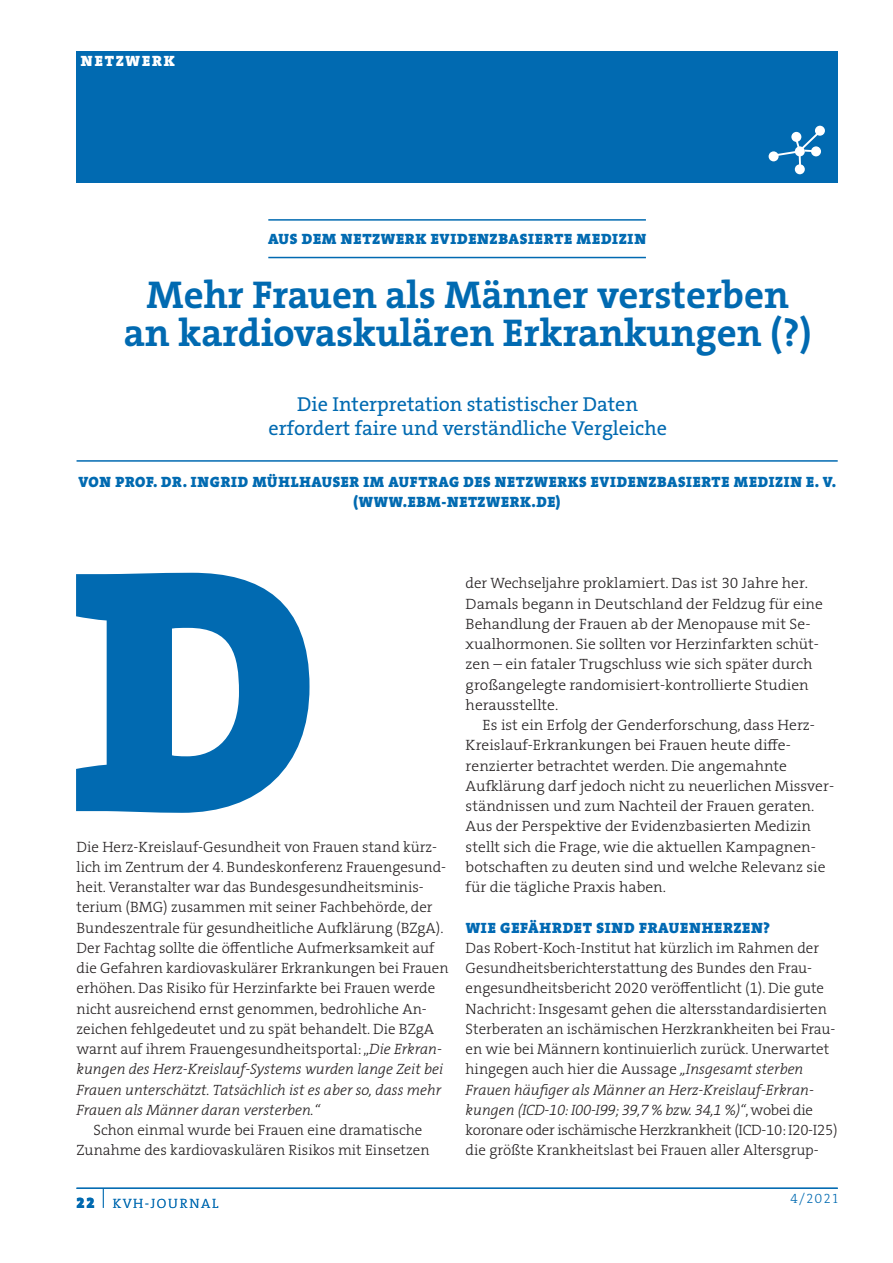
<style>
.page{position:relative;width:893px;height:1263px;background:#fff}
.page>*{position:absolute;margin:0;border:0;box-sizing:border-box;transform-origin:0 0}
.t1{font:351px "The Serif HP9 Blk";color:#016ab1}
.t2{font:39px/37.5px "The Serif HP7 Bld";color:#016ab1;text-align:center}
.t3{font:20.25px/24px "The Serif HP5 Plain";color:#016ab1;text-align:center}
.t4{font:15px/20.2px "The Serif HP3 Lig";color:#231f20}
.t5{font:15px/20.2px "The Serif HP3 Lig";color:#231f20;scale:1.04 1}
.t6{font:15px/20.2px "The Serif HP3 Lig IT";color:#231f20;text-align:justify}
.t7{font:15px/20.2px "The Serif HP9 Blk";letter-spacing:.045em;color:#016ab1;text-align:center}
.t8{font:15px "The Serif HP9 Blk";letter-spacing:.045em;color:#0069b3}
.t9{font:15px "The Serif HP9 Blk";letter-spacing:.125em;color:#fff}
.t10{font:13.5px "The Serif HP3 Lig";letter-spacing:.125em;color:#016ab1}
.s1{font-family:"The Serif HP3 Lig IT"}
.s2{font-family:"The Serif HP9 Blk";font-size:15px}
.s3{font-family:"The Serif HP3 Lig"}
</style>
<div class="page">
<div style="left:77px;top:51px;width:761px;height:132px;background:#016ab1"></div>
<hr style="left:77px;top:1188px;width:761px;height:1px;background:#016ab1">
<svg style="left:815px;top:126px;width:10px;height:10px"></svg>
<div style="left:795px;top:164px;width:10px;height:10px;background:#fff;border-radius:50%"></div>
<div style="left:769px;top:151px;width:10px;height:10px;background:#fff;border-radius:50%"></div>
<svg style="left:773px;top:129px;width:50px;height:36px"></svg>
<hr style="left:268px;top:219px;width:378px;height:2px;background:#016ab1">
<hr style="left:268px;top:257px;width:378px;height:1px;background:#016ab1">
<hr style="left:77px;top:460px;width:761px;height:2px;background:#016ab1">
<p class="t9" style="left:81px;top:51px;width:95px">NETZWERK</p>
<p class="t7" style="left:268px;top:229px;width:379px">AUS DEM NETZWERK EVIDENZBASIERTE MEDIZIN</p>
<h2 class="t2" style="left:124px;top:276px;width:689px">Mehr Frauen als Männer versterben an kardiovaskulären Erkrankungen (?)</h2>
<h3 class="t3" style="left:269px;top:392px;width:400px">Die Interpretation statistischer Daten erfordert faire und verständliche Vergleiche</h3>
<p class="t7" style="left:79px;top:472px;width:759px">VON PROF. DR. INGRID MÜHLHAUSER IM AUFTRAG DES NETZWERKS EVIDENZBASIERTE MEDIZIN E. V. (WWW.EBM-NETZWERK.DE)</p>
<h1 class="t1" style="left:71px;top:453px;width:249px">D</h1>
<p class="t4" style="left:77px;top:836px;width:374px">Die Herz-Kreislauf-Gesundheit von Frauen stand kürz&shy;lich im Zentrum der 4. Bundeskonferenz Frauengesund&shy;heit. Veranstalter war das Bundesgesundheitsminis&shy;terium (BMG) zusammen mit seiner Fachbehörde, der Bundeszentrale für gesundheitliche Aufklärung (BZgA).<br>Der Fachtag sollte die öffentliche Aufmerksamkeit auf die Gefahren kardiovaskulärer Erkrankungen bei Frauen erhöhen. Das Risiko für Herzinfarkte bei Frauen werde nicht ausreichend ernst genommen, bedrohliche An&shy;zeichen fehlgedeutet und zu spät behandelt. Die BZgA warnt auf ihrem Frauengesundheitsportal: „<span class="s1">Die Erkran-</span></p>
<p class="t6" style="left:77px;top:1059px;width:368px">kungen des Herz-Kreislauf-Systems wurden lange Zeit bei Frauen unterschätzt. Tatsächlich ist es aber so, dass mehr Frauen als Männer daran versterben.“</p>
<p class="t4" style="left:77px;top:1120px;width:354px;text-indent:17px">Schon einmal wurde bei Frauen eine dramatische<br>Zunahme des kardiovaskulären Risikos mit Einsetzen</p>
<p class="t10" style="left:77px;top:1194px;width:143px"><span class="s2">22</span> <sup>|</sup> KVH-JOURNAL</p>
<p class="t4" style="left:466px;top:573px;width:359px">der Wechseljahre proklamiert. Das ist 30 Jahre her.<br>Damals begann in Deutschland der Feldzug für eine Behandlung der Frauen ab der Menopause mit Se&shy;xualhormonen. Sie sollten vor Herzinfarkten schüt&shy;zen – ein fataler Trugschluss wie sich später durch großangelegte randomisiert-kontrollierte Studien herausstellte.</p>
<p class="t5" style="left:466px;top:715px;width:356px;text-indent:17px">Es ist ein Erfolg der Genderforschung, dass Herz-Kreislauf-Erkrankungen bei Frauen heute diffe&shy;renzierter betrachtet werden. Die angemahnte Aufklärung darf jedoch nicht zu neuerlichen Missver&shy;ständnissen und zum Nachteil der Frauen geraten.<br>Aus der Perspektive der Evidenzbasierten Medizin stellt sich die Frage, wie die aktuellen Kampagnen&shy;botschaften zu deuten sind und welche Relevanz sie für die tägliche Praxis haben.</p>
<p class="t8" style="left:466px;top:917px;width:306px">WIE GEFÄHRDET SIND FRAUENHERZEN?</p>
<p class="t4" style="left:466px;top:938px;width:371px">Das Robert-Koch-Institut hat kürzlich im Rahmen der Gesundheitsberichterstattung des Bundes den Frau&shy;engesundheitsbericht 2020 veröffentlicht (1). Die gute Nachricht: Insgesamt gehen die altersstandardisierten Sterberaten an ischämischen Herzkrankheiten bei Frau&shy;en wie bei Männern kontinuierlich zurück. Unerwartet hingegen auch hier die Aussage <span class="s1">„Insgesamt sterben</span></p>
<p class="t6" style="left:466px;top:1080px;width:350px">Frauen häufiger als Männer an Herz-Kreislauf-Erkran&shy;kungen (ICD-10: I00-I99; 39,7 % bzw. 34,1 %)“<span class="s3">, wobei die</span></p>
<p class="t4" style="left:466px;top:1120px;width:373px">koronare oder ischämische Herzkrankheit (ICD-10: I20-I25) die größte Krankheitslast bei Frauen aller Altersgrup-</p>
<p class="t10" style="left:790px;top:1190px;width:49px">4/2021</p>
</div>
